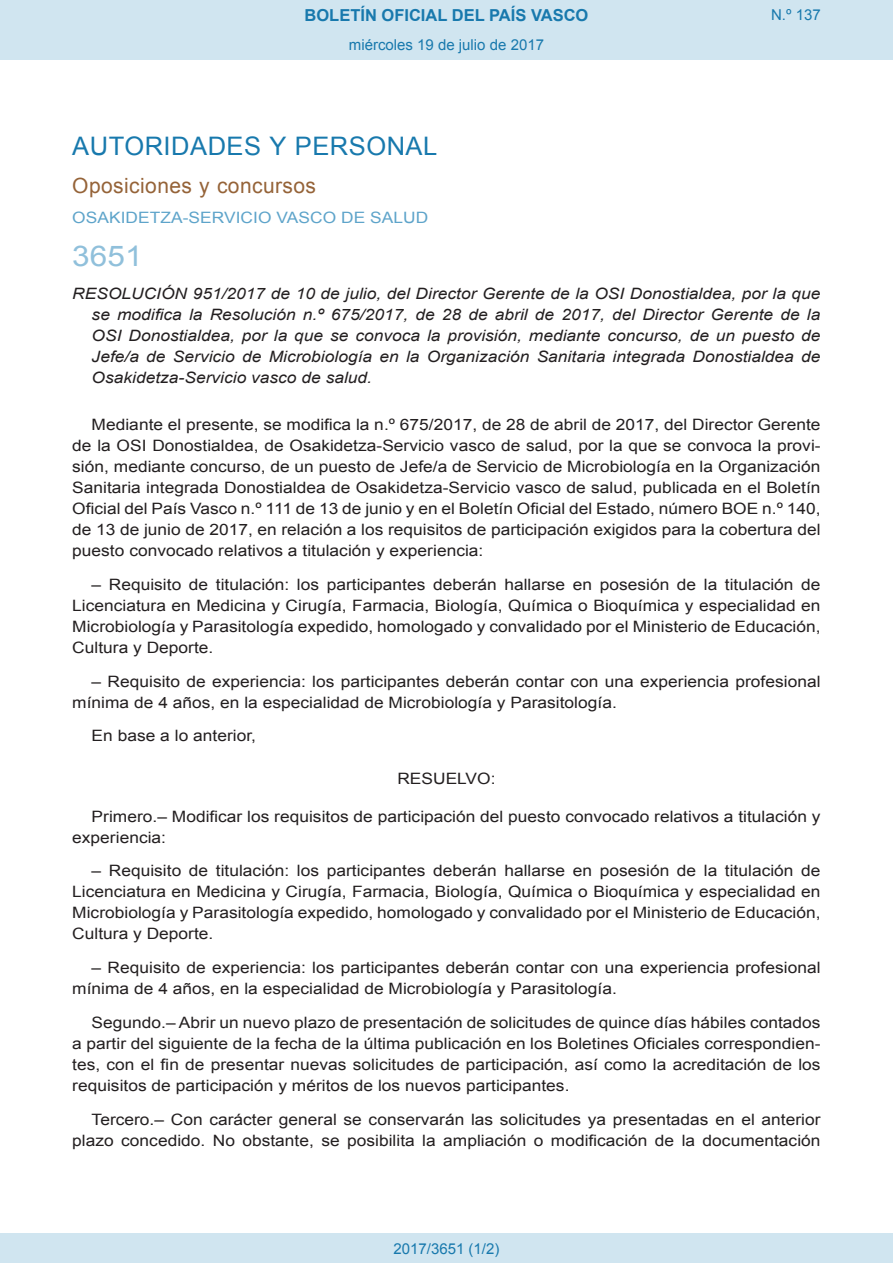
<style>
.page{position:relative;width:893px;height:1263px;background:#fff}
.page>*{position:absolute;margin:0;border:0;box-sizing:border-box;transform-origin:0 0}
.BOPVOrden{font:28.5px "Arial";color:#90c0db;scale:1.11 1}
.BOPVSeccion{font:25.5px "Arial";letter-spacing:.02em;color:#1879ad}
.BOPVSubseccion{font:21px "Arial";letter-spacing:.02em;color:#956338}
.t1{font:700 16.5px "Arial";color:#1879ad}
.BOPVDetalle{font:15.6px/21px "Arial";color:#231f20;text-align:justify;scale:1.11 1}
.BOPVTitulo{font:italic 15.6px/21px "Arial";color:#231f20;text-align:justify;scale:1.11 1}
.BOPVOrganismo{font:15.6px "Arial";letter-spacing:.005em;color:#5ea4ca;scale:1.11 1}
.BOPVClave{font:15.6px "Arial";color:#231f20;scale:1.11 1}
.Paginacion_Centro{font:15px "Arial";color:#1879ad}
</style>
<div class="page">
<div style="left:0;top:0;width:893px;height:60px;background:#d0e5f0"></div>
<div style="left:0;top:1233px;width:893px;height:30px;background:#d0e5f0"></div>
<p class="t1" style="left:305px;top:4px;width:285px">BOLETÍN OFICIAL DEL PAÍS VASCO</p>
<p class="Paginacion_Centro" style="left:349px;top:35px;width:197px">miércoles 19 de julio de 2017</p>
<p class="Paginacion_Centro" style="left:771px;top:5px;width:51px">N.º 137</p>
<p class="BOPVSeccion" style="left:72px;top:129px;width:367px">AUTORIDADES Y PERSONAL</p>
<p class="BOPVSubseccion" style="left:72px;top:171px;width:245px">Oposiciones y concursos</p>
<p class="BOPVOrganismo" style="left:72px;top:207px;width:322px">OSAKIDETZA-SERVICIO VASCO DE SALUD</p>
<p class="BOPVOrden" style="left:72px;top:237px;width:65px">3651</p>
<p class="BOPVTitulo" style="left:92px;top:284px;width:658px;text-indent:-19px">RESOLUCIÓN 951/2017 de 10 de julio, del Director Gerente de la OSI Donostialdea, por la que se modifica la Resolución n.º 675/2017, de 28 de abril de 2017, del Director Gerente de la OSI Donostialdea, por la que se convoca la provisión, mediante concurso, de un puesto de Jefe/a de Servicio de Microbiología en la Organización Sanitaria integrada Donostialdea de Osakidetza-Servicio vasco de salud.</p>
<p class="BOPVDetalle" style="left:72px;top:414px;width:676px;text-indent:19px">Mediante el presente, se modifica la n.º 675/2017, de 28 de abril de 2017, del Director Gerente de la OSI Donostialdea, de Osakidetza-Servicio vasco de salud, por la que se convoca la provi&shy;sión, mediante concurso, de un puesto de Jefe/a de Servicio de Microbiología en la Organización Sanitaria integrada Donostialdea de Osakidetza-Servicio vasco de salud, publicada en el Boletín Oficial del País Vasco n.º 111 de 13 de junio y en el Boletín Oficial del Estado, número BOE n.º 140, de 13 de junio de 2017, en relación a los requisitos de participación exigidos para la cobertura del puesto convocado relativos a titulación y experiencia:</p>
<p class="BOPVDetalle" style="left:72px;top:574px;width:676px;text-indent:19px">– Requisito de titulación: los participantes deberán hallarse en posesión de la titulación de Licenciatura en Medicina y Cirugía, Farmacia, Biología, Química o Bioquímica y especialidad en Microbiología y Parasitología expedido, homologado y convalidado por el Ministerio de Educación, Cultura y Deporte.</p>
<p class="BOPVDetalle" style="left:72px;top:671px;width:676px;text-indent:19px">– Requisito de experiencia: los participantes deberán contar con una experiencia profesional mínima de 4 años, en la especialidad de Microbiología y Parasitología.</p>
<p class="BOPVDetalle" style="left:92px;top:725px;width:150px">En base a lo anterior,</p>
<p class="BOPVClave" style="left:397px;top:768px;width:90px">RESUELVO:</p>
<p class="BOPVDetalle" style="left:72px;top:806px;width:676px;text-indent:19px">Primero.– Modificar los requisitos de participación del puesto convocado relativos a titulación y experiencia:</p>
<p class="BOPVDetalle" style="left:72px;top:860px;width:676px;text-indent:19px">– Requisito de titulación: los participantes deberán hallarse en posesión de la titulación de Licenciatura en Medicina y Cirugía, Farmacia, Biología, Química o Bioquímica y especialidad en Microbiología y Parasitología expedido, homologado y convalidado por el Ministerio de Educación, Cultura y Deporte.</p>
<p class="BOPVDetalle" style="left:72px;top:957px;width:676px;text-indent:19px">– Requisito de experiencia: los participantes deberán contar con una experiencia profesional mínima de 4 años, en la especialidad de Microbiología y Parasitología.</p>
<p class="BOPVDetalle" style="left:72px;top:1012px;width:676px;text-indent:19px">Segundo.– Abrir un nuevo plazo de presentación de solicitudes de quince días hábiles contados a partir del siguiente de la fecha de la última publicación en los Boletines Oficiales correspondien&shy;tes, con el fin de presentar nuevas solicitudes de participación, así como la acreditación de los requisitos de participación y méritos de los nuevos participantes.</p>
<p class="BOPVDetalle" style="left:72px;top:1109px;width:676px;text-align:right">Tercero.– Con carácter general se conservarán las solicitudes ya presentadas en el anterior plazo concedido. No obstante, se posibilita la ampliación o modificación de la documentación</p>
<p class="Paginacion_Centro" style="left:393px;top:1238px;width:107px">2017/3651 (1/2)</p>
</div>
